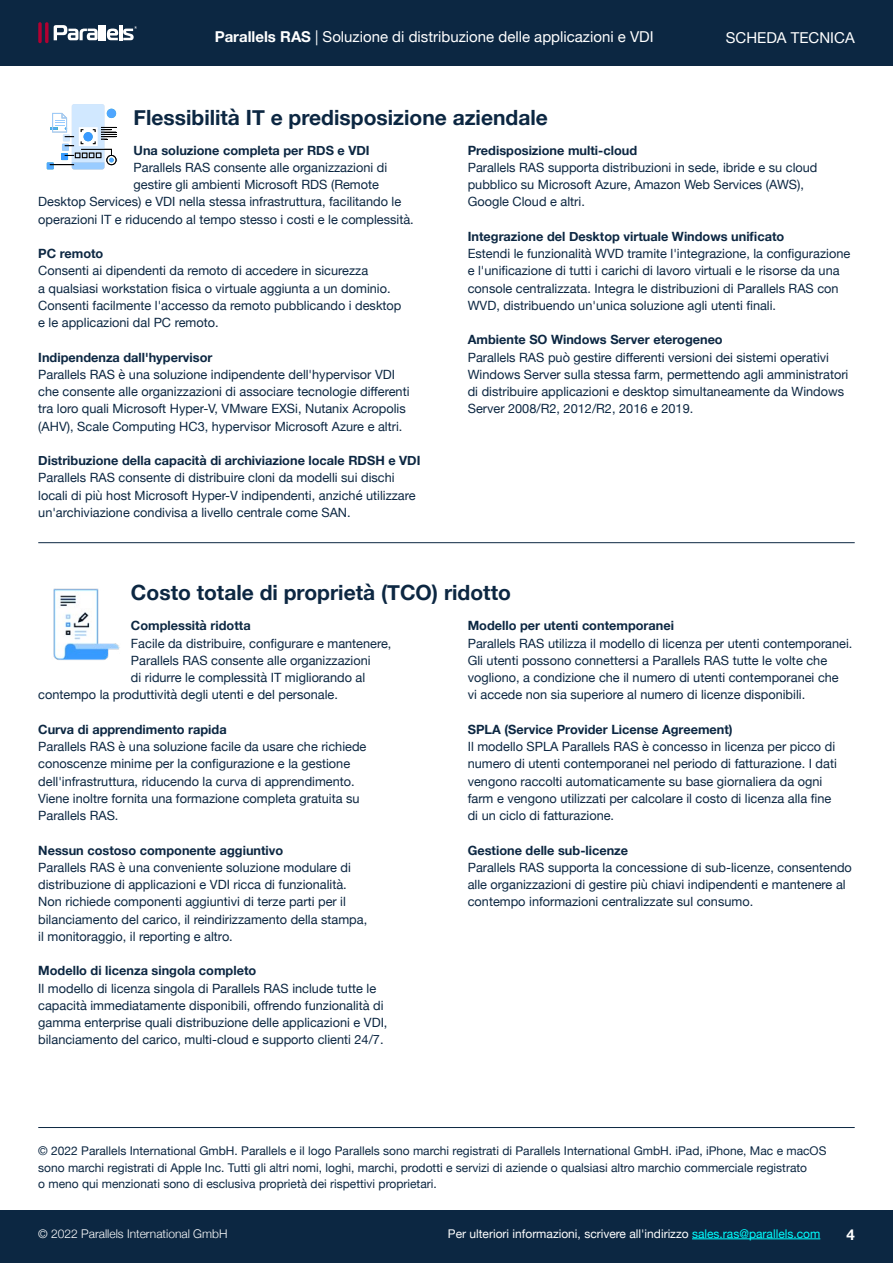
<style>
.page{position:relative;width:893px;height:1263px;background:#fff}
.page>*{position:absolute;margin:0;border:0;box-sizing:border-box;transform-origin:0 0}
.t1{font:700 21px "Helvetica Neue";color:#0c2742}
.t2{font:15px "Helvetica Neue";color:#fff}
.t3{font:700 15px "Helvetica Neue";color:#fff}
.t4{font:12.75px/17.2px "Helvetica Neue";color:#0c2742}
.t5{font:700 12.75px "Helvetica Neue";color:#0c2742}
.t6{font:12px/16.5px "Helvetica Neue";color:#0c2742}
.t7{font:12px "Helvetica Neue";color:#fff}
.t8{font:300 12px "Helvetica Neue";color:#fff}
.s1{font-weight:700}
.s2{color:#0ff}
</style>
<div class="page">
<div style="left:0;top:0;width:893px;height:65px;background:#0c2742"></div>
<div style="left:0;top:1210px;width:893px;height:53px;background:#0c2742"></div>
<svg style="left:38px;top:22px;width:4px;height:21px"></svg>
<svg style="left:45px;top:22px;width:4px;height:21px"></svg>
<hr style="left:119px;top:25px;width:3px;height:15px;background:#fff">
<hr style="left:103px;top:25px;width:3px;height:15px;background:#fff">
<hr style="left:99px;top:25px;width:3px;height:15px;background:#fff">
<svg style="left:54px;top:25px;width:44px;height:15px"></svg>
<svg style="left:107px;top:26px;width:30px;height:14px"></svg>
<hr style="left:692px;top:1238px;width:128px;height:1px;background:#0ff">
<hr style="left:38px;top:542px;width:817px;height:1px;background:#0c2742">
<svg style="left:47px;top:104px;width:70px;height:65px"></svg>
<img style="left:53px;top:588px;width:67px;height:72px">
<hr style="left:38px;top:1127px;width:817px;height:1px;background:#0c2742">
<p class="t2" style="left:215px;top:26px;width:441px"><span class="s1">Parallels RAS</span> | Soluzione di distribuzione delle applicazioni e VDI</p>
<p class="t2" style="left:726px;top:27px;width:130px">SCHEDA TECNICA</p>
<h1 class="t1" style="left:134px;top:101px;width:416px">Flessibilità IT e predisposizione aziendale</h1>
<p class="t5" style="left:134px;top:140px;width:238px">Una soluzione completa per RDS e VDI</p>
<p class="t4" style="left:134px;top:159px;width:255px">Parallels RAS consente alle organizzazioni di</p>
<p class="t4" style="left:134px;top:177px;width:247px">gestire gli ambienti Microsoft RDS (Remote</p>
<p class="t4" style="left:38px;top:194px;width:364px">Desktop Services) e VDI nella stessa infrastruttura, facilitando le</p>
<p class="t4" style="left:38px;top:211px;width:377px">operazioni IT e riducendo al tempo stesso i costi e le complessità.</p>
<p class="t5" style="left:38px;top:243px;width:67px">PC remoto</p>
<p class="t4" style="left:38px;top:263px;width:365px">Consenti ai dipendenti da remoto di accedere in sicurezza<br>a qualsiasi workstation fisica o virtuale aggiunta a un dominio.<br>Consenti facilmente l'accesso da remoto pubblicando i desktop e le applicazioni dal PC remoto.</p>
<p class="t5" style="left:38px;top:347px;width:176px">Indipendenza dall'hypervisor</p>
<p class="t4" style="left:38px;top:366px;width:373px">Parallels RAS è una soluzione indipendente dell'hypervisor VDI che consente alle organizzazioni di associare tecnologie differenti tra loro quali Microsoft Hyper-V, VMware EXSi, Nutanix Acropolis (AHV), Scale Computing HC3, hypervisor Microsoft Azure e altri.</p>
<p class="t5" style="left:38px;top:450px;width:384px">Distribuzione della capacità di archiviazione locale RDSH e VDI</p>
<p class="t4" style="left:38px;top:470px;width:379px">Parallels RAS consente di distribuire cloni da modelli sui dischi locali di più host Microsoft Hyper-V indipendenti, anziché utilizzare un'archiviazione condivisa a livello centrale come SAN.</p>
<p class="t5" style="left:468px;top:140px;width:171px">Predisposizione multi-cloud</p>
<p class="t4" style="left:468px;top:159px;width:351px">Parallels RAS supporta distribuzioni in sede, ibride e su cloud pubblico su Microsoft Azure, Amazon Web Services (AWS),<br>Google Cloud e altri.</p>
<p class="t5" style="left:468px;top:226px;width:318px">Integrazione del Desktop virtuale Windows unificato</p>
<p class="t4" style="left:468px;top:246px;width:384px">Estendi le funzionalità WVD tramite l'integrazione, la configurazione e l'unificazione di tutti i carichi di lavoro virtuali e le risorse da una console centralizzata. Integra le distribuzioni di Parallels RAS con WVD, distribuendo un'unica soluzione agli utenti finali.</p>
<p class="t5" style="left:468px;top:330px;width:257px">Ambiente SO Windows Server eterogeneo</p>
<p class="t4" style="left:468px;top:349px;width:382px">Parallels RAS può gestire differenti versioni dei sistemi operativi Windows Server sulla stessa farm, permettendo agli amministratori di distribuire applicazioni e desktop simultaneamente da Windows Server 2008/R2, 2012/R2, 2016 e 2019.</p>
<h1 class="t1" style="left:131px;top:576px;width:381px">Costo totale di proprietà (TCO) ridotto</h1>
<p class="t5" style="left:131px;top:616px;width:121px">Complessità ridotta</p>
<p class="t4" style="left:131px;top:635px;width:262px">Facile da distribuire, configurare e mantenere,</p>
<p class="t4" style="left:131px;top:652px;width:241px">Parallels RAS consente alle organizzazioni</p>
<p class="t4" style="left:131px;top:669px;width:236px">di ridurre le complessità IT migliorando al</p>
<p class="t4" style="left:38px;top:687px;width:301px">contempo la produttività degli utenti e del personale.</p>
<p class="t5" style="left:38px;top:719px;width:190px">Curva di apprendimento rapida</p>
<p class="t4" style="left:38px;top:738px;width:330px">Parallels RAS è una soluzione facile da usare che richiede conoscenze minime per la configurazione e la gestione dell'infrastruttura, riducendo la curva di apprendimento.<br>Viene inoltre fornita una formazione completa gratuita su Parallels RAS.</p>
<p class="t5" style="left:38px;top:840px;width:247px">Nessun costoso componente aggiuntivo</p>
<p class="t4" style="left:38px;top:859px;width:330px">Parallels RAS è una conveniente soluzione modulare di distribuzione di applicazioni e VDI ricca di funzionalità.<br>Non richiede componenti aggiuntivi di terze parti per il bilanciamento del carico, il reindirizzamento della stampa, il monitoraggio, il reporting e altro.</p>
<p class="t5" style="left:38px;top:961px;width:220px">Modello di licenza singola completo</p>
<p class="t4" style="left:38px;top:980px;width:351px">Il modello di licenza singola di Parallels RAS include tutte le capacità immediatamente disponibili, offrendo funzionalità di gamma enterprise quali distribuzione delle applicazioni e VDI, bilanciamento del carico, multi-cloud e supporto clienti 24/7.</p>
<p class="t5" style="left:468px;top:616px;width:208px">Modello per utenti contemporanei</p>
<p class="t4" style="left:468px;top:635px;width:386px">Parallels RAS utilizza il modello di licenza per utenti contemporanei.<br>Gli utenti possono connettersi a Parallels RAS tutte le volte che vogliono, a condizione che il numero di utenti contemporanei che<br>vi accede non sia superiore al numero di licenze disponibili.</p>
<p class="t5" style="left:468px;top:719px;width:266px">SPLA (Service Provider License Agreement)</p>
<p class="t4" style="left:468px;top:739px;width:371px">Il modello SPLA Parallels RAS è concesso in licenza per picco di numero di utenti contemporanei nel periodo di fatturazione. I dati vengono raccolti automaticamente su base giornaliera da ogni farm e vengono utilizzati per calcolare il costo di licenza alla fine di un ciclo di fatturazione.</p>
<p class="t5" style="left:468px;top:840px;width:162px">Gestione delle sub-licenze</p>
<p class="t4" style="left:468px;top:859px;width:386px">Parallels RAS supporta la concessione di sub-licenze, consentendo alle organizzazioni di gestire più chiavi indipendenti e mantenere al contempo informazioni centralizzate sul consumo.</p>
<p class="t6" style="left:38px;top:1143px;width:790px">©️ 2022 Parallels International GmbH. Parallels e il logo Parallels sono marchi registrati di Parallels International GmbH. iPad, iPhone, Mac e macOS sono marchi registrati di Apple Inc. Tutti gli altri nomi, loghi, marchi, prodotti e servizi di aziende o qualsiasi altro marchio commerciale registrato<br>o meno qui menzionati sono di esclusiva proprietà dei rispettivi proprietari.</p>
<p class="t8" style="left:38px;top:1224px;width:191px">© 2022 Parallels International GmbH</p>
<p class="t7" style="left:448px;top:1225px;width:374px">Per ulteriori informazioni, scrivere all'indirizzo <span class="s2">sales.ras@parallels.com</span></p>
<p class="t3" style="left:846px;top:1222px;width:10px">4</p>
</div>
